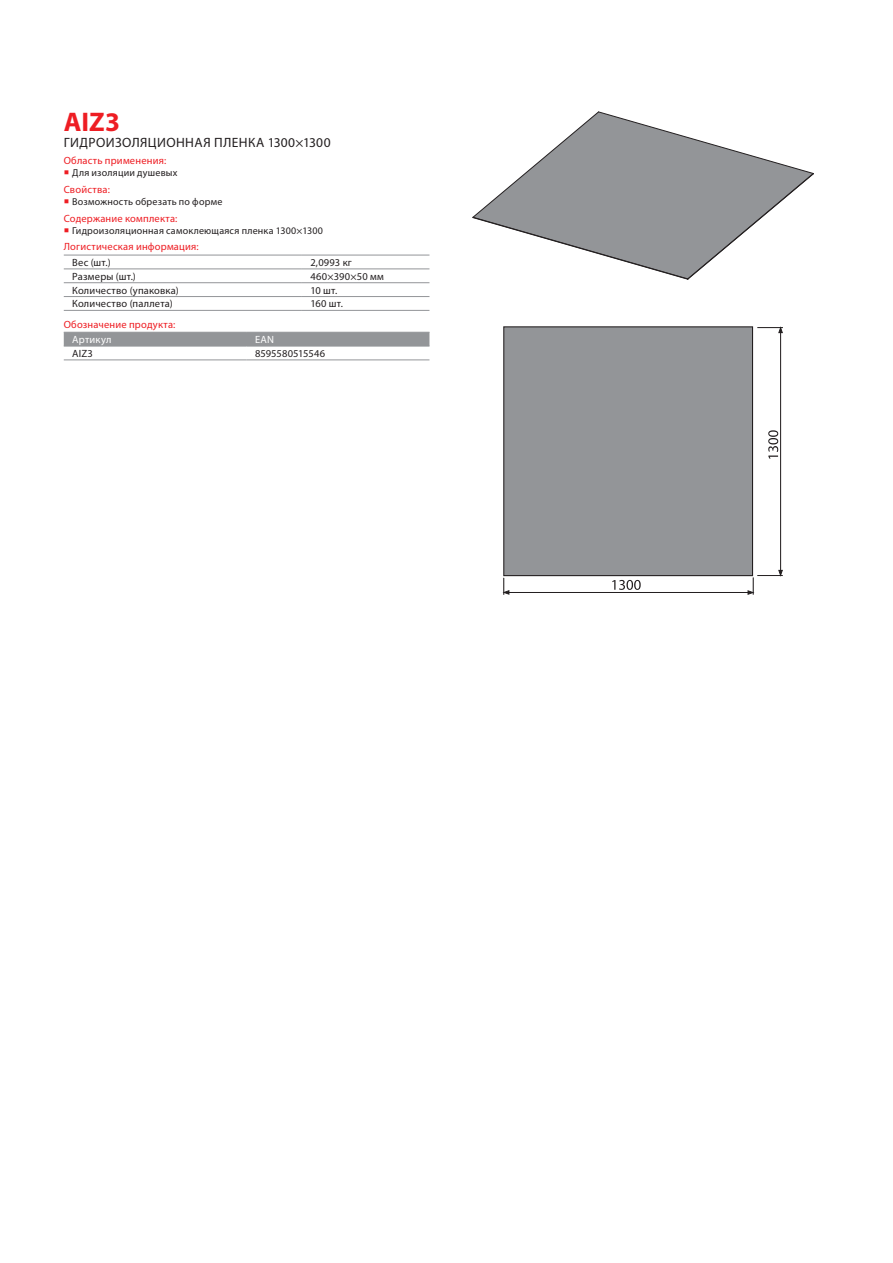
<style>
.page{position:relative;width:893px;height:1263px;background:#fff}
.page>*{position:absolute;margin:0;border:0;box-sizing:border-box;transform-origin:0 0}
.t1{font:700 27px "Myriad Pro";color:#ee1d23}
.t2{font:13.5px "Myriad Pro";letter-spacing:.03em;color:#231f20}
.t3{font:10.5px "Myriad Pro";letter-spacing:.02em;color:#231f20}
.t4{font:10.5px "Myriad Pro";letter-spacing:.02em;color:#ee1d23}
.t5{font:10.5px "Myriad Pro";letter-spacing:.015em;color:#fff}
.t6{font:10.05px "Myriad Pro";letter-spacing:.02em;color:#231f20}
.s1{color:#ee1d23}
</style>
<div class="page">
<hr style="left:64px;top:255px;width:238px;height:1px;background:#939598">
<hr style="left:302px;top:255px;width:127px;height:1px;background:#939598">
<hr style="left:64px;top:268px;width:238px;height:1px;background:#939598">
<hr style="left:302px;top:268px;width:127px;height:1px;background:#939598">
<hr style="left:64px;top:282px;width:238px;height:1px;background:#939598">
<hr style="left:302px;top:282px;width:127px;height:1px;background:#939598">
<hr style="left:64px;top:296px;width:238px;height:1px;background:#939598">
<hr style="left:302px;top:296px;width:127px;height:1px;background:#939598">
<hr style="left:64px;top:310px;width:238px;height:1px;background:#939598">
<hr style="left:302px;top:310px;width:127px;height:1px;background:#939598">
<div style="left:64px;top:333px;width:365px;height:13px;background:#939598"></div>
<hr style="left:64px;top:332px;width:183px;height:1px;background:#939598">
<hr style="left:247px;top:332px;width:182px;height:1px;background:#939598">
<hr style="left:64px;top:346px;width:183px;height:1px;background:#939598">
<hr style="left:247px;top:346px;width:182px;height:1px;background:#939598">
<hr style="left:64px;top:359px;width:183px;height:1px;background:#939598">
<hr style="left:247px;top:359px;width:182px;height:1px;background:#939598">
<svg style="left:472px;top:111px;width:342px;height:169px"></svg>
<div style="left:504px;top:327px;width:248px;height:249px;background:#939598"></div>
<div style="left:503px;top:326px;width:250px;height:250px;border:1px solid #231f20"></div>
<hr style="left:780px;top:329px;width:1px;height:244px;background:#231f20">
<svg style="left:768px;top:430px;width:10px;height:29px"></svg>
<hr style="left:506px;top:592px;width:244px;height:1px;background:#231f20">
<svg style="left:612px;top:580px;width:29px;height:10px"></svg>
<svg style="left:503px;top:578px;width:6px;height:17px"></svg>
<svg style="left:757px;top:327px;width:26px;height:7px"></svg>
<svg style="left:748px;top:570px;width:35px;height:25px"></svg>
<h1 class="t1" style="left:64px;top:104px;width:58px">AIZ3</h1>
<p class="t2" style="left:64px;top:134px;width:268px">ГИДРОИЗОЛЯЦИОННАЯ ПЛЕНКА 1300×1300</p>
<p class="t4" style="left:64px;top:154px;width:104px">Область применения:</p>
<p class="t6" style="left:64px;top:166px;width:115px"><span class="s1">○</span> Для изоляции душевых</p>
<p class="t4" style="left:64px;top:183px;width:48px">Свойства:</p>
<p class="t6" style="left:64px;top:195px;width:160px"><span class="s1">○</span> Возможность обрезать по форме</p>
<p class="t4" style="left:64px;top:212px;width:115px">Содержание комплекта:</p>
<p class="t6" style="left:64px;top:224px;width:261px"><span class="s1">○</span> Гидроизоляционная самоклеющаяся пленка 1300×1300</p>
<p class="t4" style="left:64px;top:240px;width:136px">Логистическая информация:</p>
<p class="t3" style="left:72px;top:256px;width:40px">Вес (шт.)</p>
<p class="t3" style="left:310px;top:256px;width:43px">2,0993 кг</p>
<p class="t3" style="left:72px;top:270px;width:65px">Размеры (шт.)</p>
<p class="t3" style="left:310px;top:270px;width:75px">460×390×50 мм</p>
<p class="t3" style="left:72px;top:284px;width:108px">Количество (упаковка)</p>
<p class="t3" style="left:310px;top:284px;width:28px">10 шт.</p>
<p class="t3" style="left:72px;top:297px;width:102px">Количество (паллета)</p>
<p class="t3" style="left:310px;top:297px;width:34px">160 шт.</p>
<p class="t4" style="left:64px;top:318px;width:113px">Обозначение продукта:</p>
<p class="t5" style="left:72px;top:333px;width:41px">Артикул</p>
<p class="t5" style="left:255px;top:333px;width:20px">EAN</p>
<p class="t3" style="left:72px;top:347px;width:22px">AIZ3</p>
<p class="t3" style="left:255px;top:347px;width:72px">8595580515546</p>
</div>
